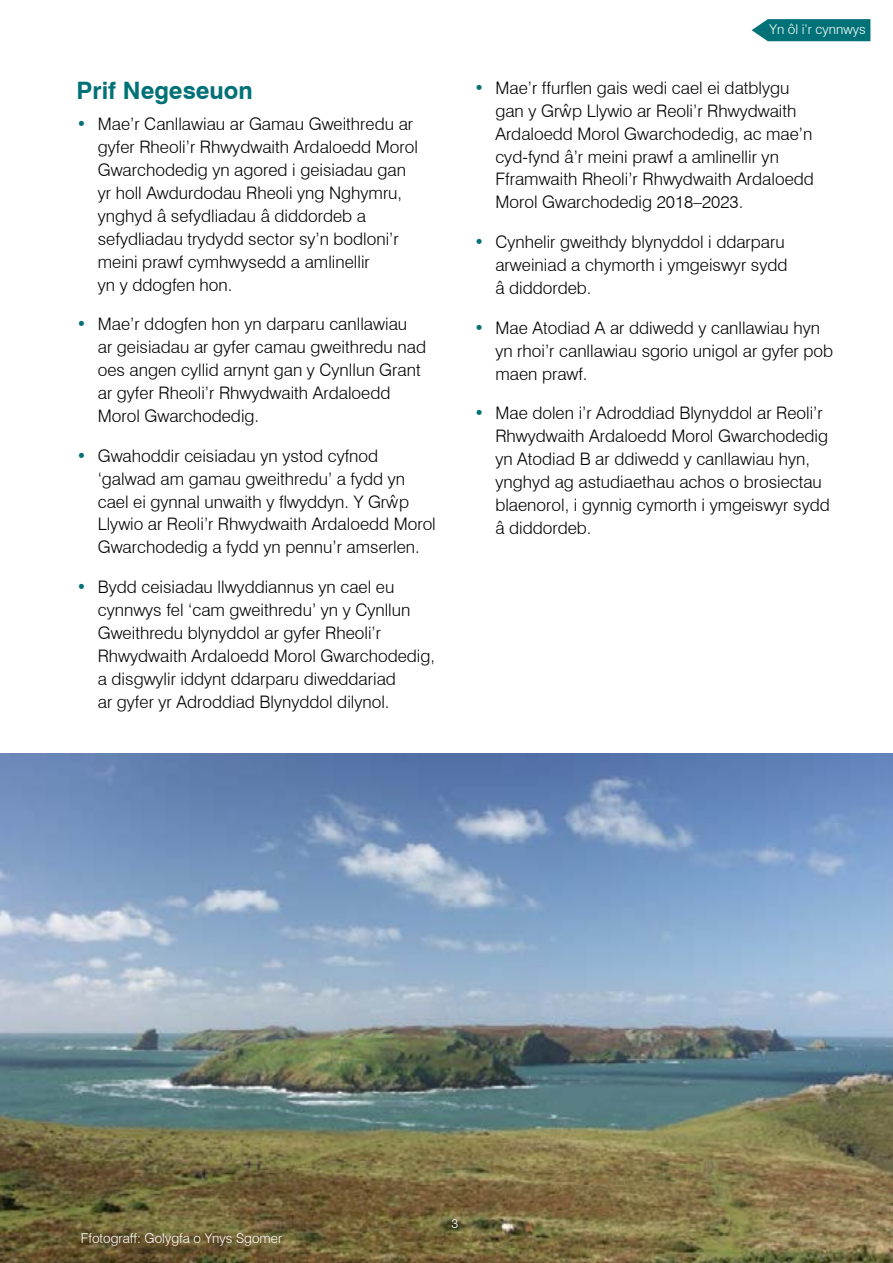
<style>
.page{position:relative;width:893px;height:1263px;background:#fff}
.page>*{position:absolute;margin:0;border:0;box-sizing:border-box;transform-origin:0 0}
.Section_heading_in_c{font:700 24px "Swiss 721 BT";color:#007176}
.last_bullet{font:300 17.25px/22.8px "Swiss 721 BT";color:#000}
.back_to_contents_box{font:300 13.5px "Swiss 721 BT";color:#fff}
.Page_nos{font:300 12.75px "Swiss 721 BT";color:#fff}
.s1{color:#007176}
</style>
<div class="page">
<img style="left:0;top:753px;width:893px;height:510px">
<svg style="left:752px;top:19px;width:118px;height:22px;background:#117a7f"></svg>
<h2 class="Section_heading_in_c" style="left:77px;top:76px;width:178px">Prif Negeseuon</h2>
<p class="last_bullet" style="left:98px;top:113px;width:322px;text-indent:-21px"><span class="s1">•</span> Mae’r Canllawiau ar Gamau Gweithredu ar gyfer Rheoli’r Rhwydwaith Ardaloedd Morol Gwarchodedig yn agored i geisiadau gan yr holl Awdurdodau Rheoli yng Nghymru, ynghyd â sefydliadau â diddordeb a sefydliadau trydydd sector sy’n bodloni’r meini prawf cymhwysedd a amlinellir<br>yn y ddogfen hon.</p>
<p class="last_bullet" style="left:98px;top:313px;width:330px;text-indent:-21px"><span class="s1">•</span> Mae’r ddogfen hon yn darparu canllawiau<br>ar geisiadau ar gyfer camau gweithredu nad oes angen cyllid arnynt gan y Cynllun Grant ar gyfer Rheoli’r Rhwydwaith Ardaloedd Morol Gwarchodedig.</p>
<p class="last_bullet" style="left:98px;top:444px;width:340px;text-indent:-21px"><span class="s1">•</span> Gwahoddir ceisiadau yn ystod cyfnod ‘galwad am gamau gweithredu’ a fydd yn cael ei gynnal unwaith y flwyddyn. Y Grwˆp Llywio ar Reoli’r Rhwydwaith Ardaloedd Morol Gwarchodedig a fydd yn pennu’r amserlen.</p>
<p class="last_bullet" style="left:98px;top:576px;width:339px;text-indent:-21px"><span class="s1">•</span> Bydd ceisiadau llwyddiannus yn cael eu cynnwys fel ‘cam gweithredu’ yn y Cynllun Gweithredu blynyddol ar gyfer Rheoli’r Rhwydwaith Ardaloedd Morol Gwarchodedig, a disgwylir iddynt ddarparu diweddariad<br>ar gyfer yr Adroddiad Blynyddol dilynol.</p>
<p class="back_to_contents_box" style="left:769px;top:21px;width:98px">Yn ôl i’r cynnwys</p>
<p class="last_bullet" style="left:495px;top:76px;width:320px;text-indent:-21px"><span class="s1">•</span> Mae’r ffurflen gais wedi cael ei datblygu gan y Grwˆp Llywio ar Reoli’r Rhwydwaith Ardaloedd Morol Gwarchodedig, ac mae’n cyd-fynd â’r meini prawf a amlinellir yn Fframwaith Rheoli’r Rhwydwaith Ardaloedd Morol Gwarchodedig 2018–2023.</p>
<p class="last_bullet" style="left:495px;top:230px;width:294px;text-indent:-21px"><span class="s1">•</span> Cynhelir gweithdy blynyddol i ddarparu arweiniad a chymorth i ymgeiswyr sydd â diddordeb.</p>
<p class="last_bullet" style="left:495px;top:316px;width:339px;text-indent:-21px"><span class="s1">•</span> Mae Atodiad A ar ddiwedd y canllawiau hyn yn rhoi’r canllawiau sgorio unigol ar gyfer pob maen prawf.</p>
<p class="last_bullet" style="left:495px;top:402px;width:336px;text-indent:-21px"><span class="s1">•</span> Mae dolen i’r Adroddiad Blynyddol ar Reoli’r Rhwydwaith Ardaloedd Morol Gwarchodedig yn Atodiad B ar ddiwedd y canllawiau hyn, ynghyd ag astudiaethau achos o brosiectau blaenorol, i gynnig cymorth i ymgeiswyr sydd â diddordeb.</p>
<p class="back_to_contents_box" style="left:81px;top:1230px;width:203px">Ffotograff: Golygfa o Ynys Sgomer</p>
<p class="Page_nos" style="left:452px;top:1216px;width:8px">3</p>
</div>
